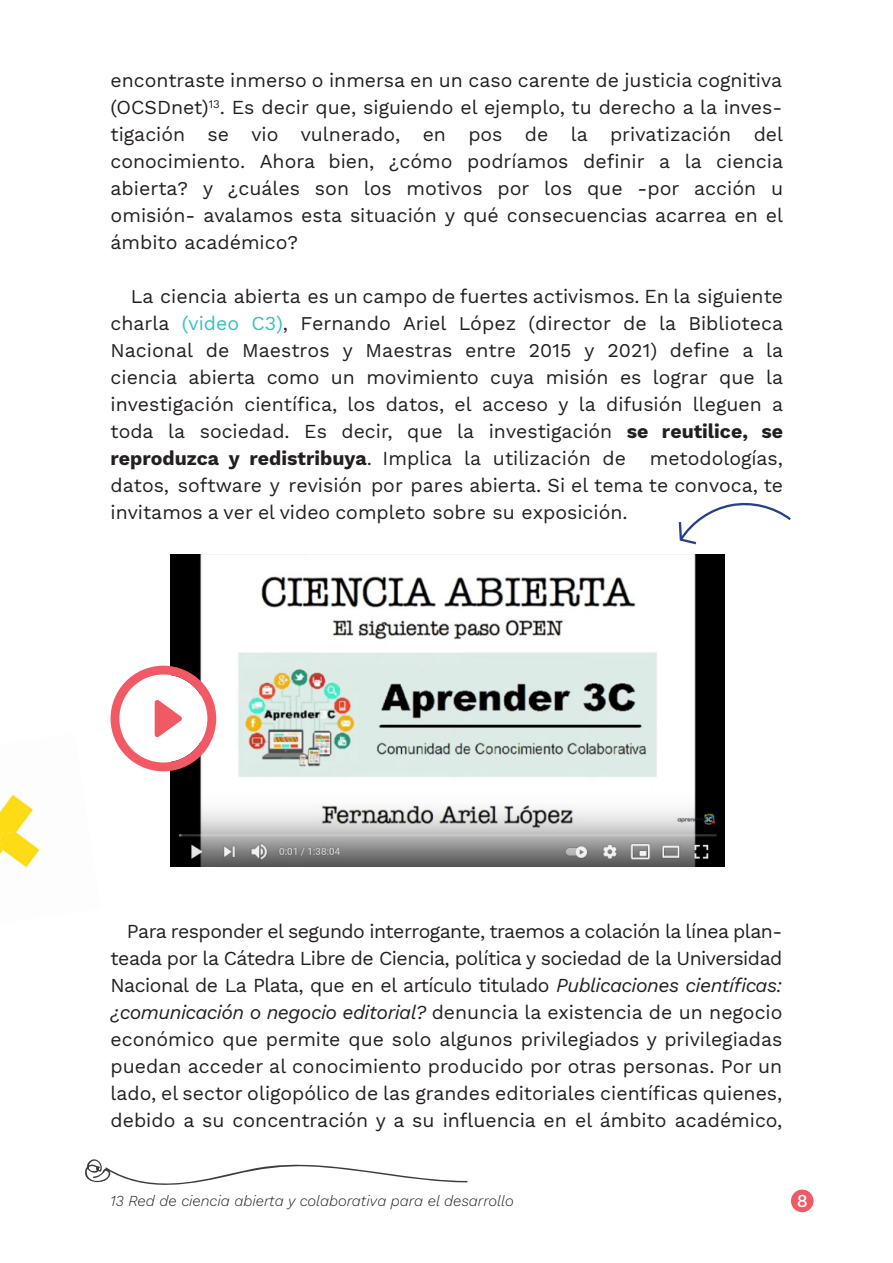
<style>
.page{position:relative;width:893px;height:1263px;background:#fff}
.page>*{position:absolute;margin:0;border:0;box-sizing:border-box;transform-origin:0 0}
.t1{font:19.5px/27px "Work Sans";color:#231f20;text-align:justify}
.t2{font:500 18px "Work Sans";color:#fff}
.t3{font:italic 300 15px "Work Sans";color:#231f20}
.s1{color:#38bfc0}
.s2{font-weight:700}
.s3{font-style:italic}
</style>
<div class="page">
<svg style="left:85px;top:1159px;width:383px;height:26px"></svg>
<img style="left:170px;top:555px;width:554px;height:312px">
<div style="left:791px;top:1189px;width:22px;height:23px;background:#f15a65;border-radius:50%"></div>
<svg style="left:111px;top:666px;width:105px;height:105px"></svg>
<svg style="left:679px;top:502px;width:112px;height:42px"></svg>
<img style="left:0;top:794px;width:34px;height:27px">
<img style="left:0;top:821px;width:40px;height:44px">
<p class="t1" style="left:111px;top:66px;width:674px">encontraste inmerso o inmersa en un caso carente de justicia cognitiva (OCSDnet)<sup>13</sup>. Es decir que, siguiendo el ejemplo, tu derecho a la inves&shy;tigación se vio vulnerado, en pos de la privatización del conocimiento. Ahora bien, ¿cómo podríamos definir a la ciencia abierta? y ¿cuáles son los motivos por los que -por acción u omisión- avalamos esta situación y qué consecuencias acarrea en el ámbito académico?</p>
<p class="t1" style="left:111px;top:284px;width:674px;text-indent:20px">La ciencia abierta es un campo de fuertes activismos. En la siguiente charla <span class="s1">(video C3)</span>, Fernando Ariel López (director de la Biblioteca Nacional de Maestros y Maestras entre 2015 y 2021) define a la ciencia abierta como un movimiento cuya misión es lograr que la investigación científica, los datos, el acceso y la difusión lleguen a toda la sociedad. Es decir, que la investigación <span class="s2">se reutilice, se reproduzca y redistribuya</span>. Implica la utilización de metodologías, datos, software y revisión por pares abierta. Si el tema te convoca, te invitamos a ver el video completo sobre su exposición.</p>
<p class="t1" style="left:111px;top:917px;width:673px;text-indent:16px">Para responder el segundo interrogante, traemos a colación la línea plan&shy;teada por la Cátedra Libre de Ciencia, política y sociedad de la Universidad Nacional de La Plata, que en el artículo titulado <span class="s3">Publicaciones científicas: ¿comunicación o negocio editorial?</span> denuncia la existencia de un negocio económico que permite que solo algunos privilegiados y privilegiadas puedan acceder al conocimiento producido por otras personas. Por un lado, el sector oligopólico de las grandes editoriales científicas quienes, debido a su concentración y a su influencia en el ámbito académico,</p>
<p class="t3" style="left:111px;top:1190px;width:405px">13 Red de ciencia abierta y colaborativa para el desarrollo</p>
<p class="t2" style="left:797px;top:1187px;width:13px">8</p>
</div>
